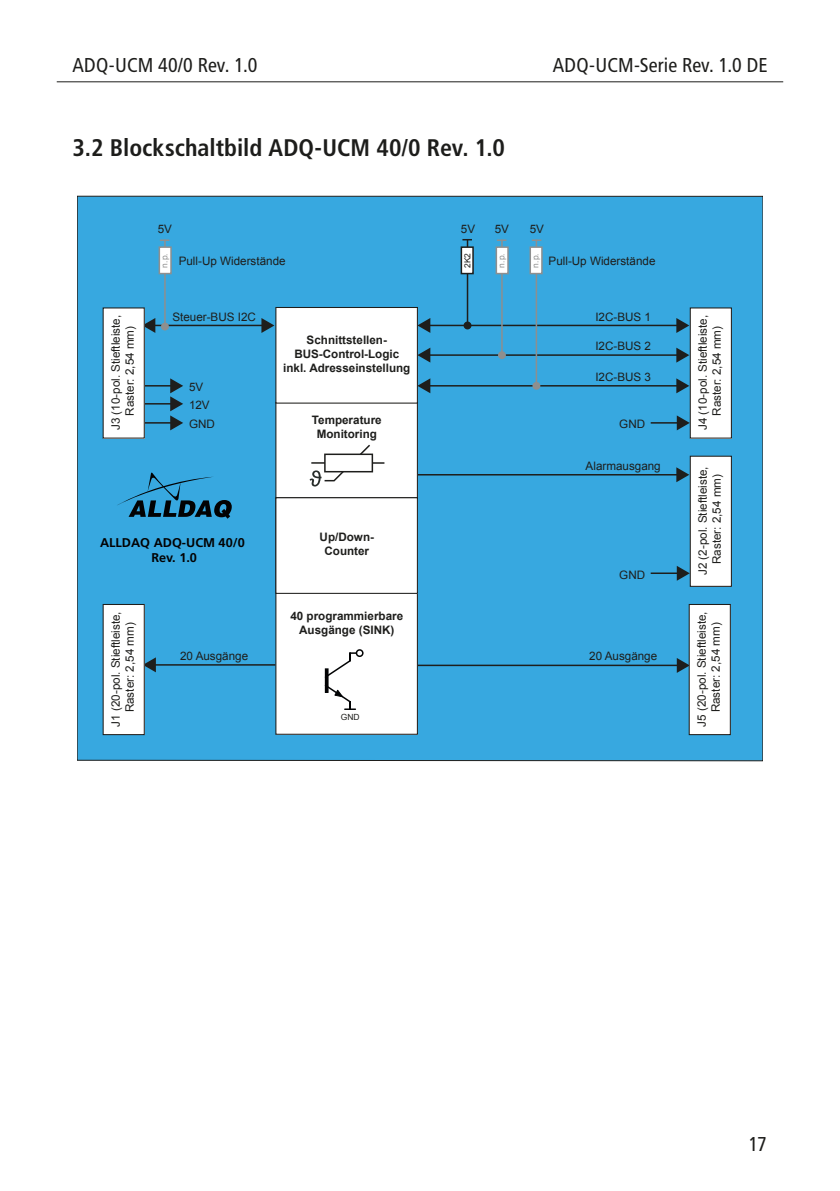
<style>
.page{position:relative;width:840px;height:1191px;background:#fff}
.page>*{position:absolute;margin:0;border:0;box-sizing:border-box;transform-origin:0 0}
.t1{font:700 condensed 24px "Frutiger LT Std";color:#1d1d1b}
.t2{font:condensed 20px "Frutiger LT Std";color:#1d1d1b}
.t3{font:700 12.6px/15.2px "Frutiger LT Std";color:#020203;text-align:center}
.t4{font:11.6px/14px "Arial";color:#1e1e1c;text-align:center}
.t5{font:700 11.6px/14px "Arial";color:#1e1e1c;text-align:center}
.t6{font:8.4px "Arial";color:#8e8f8f}
.t7{font:8.4px "Arial";color:#1e1e1c}
</style>
<div class="page">
<hr style="left:57px;top:81px;width:725px;height:1px;background:#1d1d1b">
<div style="left:77px;top:195px;width:685px;height:566px;background:#37a8e0"></div>
<svg style="left:116px;top:472px;width:116px;height:47px;background:#2b85b1"></svg>
<svg style="left:650px;top:415px;width:39px;height:15px"></svg>
<svg style="left:145px;top:378px;width:38px;height:52px;background:#318bb7"></svg>
<hr style="left:153px;top:325px;width:110px;height:1px;background:#1e1e1c">
<svg style="left:261px;top:318px;width:13px;height:15px"></svg>
<svg style="left:145px;top:318px;width:10px;height:15px"></svg>
<hr style="left:428px;top:325px;width:250px;height:1px;background:#1e1e1c">
<svg style="left:676px;top:318px;width:13px;height:15px"></svg>
<svg style="left:417px;top:318px;width:13px;height:15px"></svg>
<hr style="left:466px;top:240px;width:2px;height:85px;background:#1e1e1c">
<div style="left:463px;top:321px;width:8px;height:8px;background:#1e1e1c;border-radius:50%"></div>
<hr style="left:428px;top:385px;width:250px;height:1px;background:#1e1e1c">
<svg style="left:676px;top:378px;width:13px;height:15px"></svg>
<svg style="left:417px;top:378px;width:13px;height:15px"></svg>
<hr style="left:428px;top:354px;width:250px;height:2px;background:#1e1e1c">
<svg style="left:676px;top:348px;width:13px;height:14px"></svg>
<svg style="left:417px;top:347px;width:13px;height:15px"></svg>
<hr style="left:417px;top:474px;width:261px;height:1px;background:#1e1e1c">
<svg style="left:676px;top:467px;width:13px;height:15px"></svg>
<hr style="left:650px;top:572px;width:28px;height:2px;background:#1e1e1c">
<svg style="left:676px;top:566px;width:13px;height:15px"></svg>
<hr style="left:417px;top:664px;width:261px;height:2px;background:#1e1e1c">
<svg style="left:676px;top:658px;width:12px;height:15px"></svg>
<hr style="left:154px;top:664px;width:121px;height:1px;background:#1e1e1c">
<svg style="left:145px;top:657px;width:11px;height:15px"></svg>
<div style="left:103px;top:308px;width:41px;height:130px;background:#fff"></div>
<div style="left:103px;top:307px;width:42px;height:131px;border:1px solid #1e1e1c"></div>
<div style="left:276px;top:402px;width:141px;height:96px;background:#fff"></div>
<div style="left:276px;top:307px;width:141px;height:96px;background:#fff"></div>
<div style="left:275px;top:307px;width:142px;height:96px;border:1px solid #1e1e1c"></div>
<div style="left:276px;top:498px;width:141px;height:236px;background:#fff"></div>
<div style="left:275px;top:497px;width:142px;height:238px;border:1px solid #1e1e1c"></div>
<div style="left:688px;top:604px;width:42px;height:130px;background:#fff"></div>
<div style="left:688px;top:604px;width:42px;height:131px;border:1px solid #1e1e1c"></div>
<div style="left:103px;top:604px;width:41px;height:130px;background:#fff"></div>
<div style="left:103px;top:604px;width:42px;height:131px;border:1px solid #1e1e1c"></div>
<div style="left:690px;top:308px;width:41px;height:130px;background:#fff"></div>
<div style="left:689px;top:307px;width:42px;height:131px;border:1px solid #1e1e1c"></div>
<div style="left:690px;top:456px;width:41px;height:130px;background:#fff"></div>
<div style="left:689px;top:456px;width:42px;height:131px;border:1px solid #1e1e1c"></div>
<hr style="left:311px;top:462px;width:73px;height:2px;background:#1e1e1c">
<div style="left:324px;top:453px;width:49px;height:19px;border:2px solid #1e1e1c"></div>
<svg style="left:309px;top:444px;width:62px;height:42px"></svg>
<div style="left:275px;top:497px;width:142px;height:97px;border:1px solid #1e1e1c"></div>
<svg style="left:324px;top:652px;width:32px;height:58px"></svg>
<div style="left:355px;top:649px;width:8px;height:8px;border:2px solid #020304;border-radius:50%"></div>
<div style="left:461px;top:247px;width:12px;height:26px;background:#fff"></div>
<div style="left:460px;top:246px;width:13px;height:28px;border:2px solid #1e1e1c"></div>
<hr style="left:164px;top:240px;width:2px;height:86px;background:#8e8f8f">
<div style="left:161px;top:322px;width:8px;height:8px;background:#8e8f8f;border-radius:50%"></div>
<div style="left:159px;top:247px;width:12px;height:26px;background:#fff"></div>
<div style="left:158px;top:246px;width:14px;height:28px;border:2px solid #8e8f8f"></div>
<svg style="left:160px;top:239px;width:9px;height:2px"></svg>
<hr style="left:501px;top:240px;width:1px;height:115px;background:#8e8f8f">
<div style="left:497px;top:351px;width:8px;height:8px;background:#8e8f8f;border-radius:50%"></div>
<hr style="left:535px;top:240px;width:2px;height:146px;background:#8e8f8f">
<div style="left:532px;top:382px;width:8px;height:8px;background:#8e8f8f;border-radius:50%"></div>
<div style="left:496px;top:247px;width:11px;height:26px;background:#fff"></div>
<div style="left:495px;top:246px;width:13px;height:28px;border:2px solid #8e8f8f"></div>
<div style="left:530px;top:247px;width:11px;height:26px;background:#fff"></div>
<div style="left:529px;top:246px;width:13px;height:28px;border:2px solid #8e8f8f"></div>
<svg style="left:531px;top:239px;width:10px;height:2px"></svg>
<svg style="left:496px;top:239px;width:10px;height:2px"></svg>
<h2 class="t2" style="left:72px;top:53px;width:186px">ADQ-UCM 40/0 Rev. 1.0</h2>
<h1 class="t1" style="left:72px;top:133px;width:434px">3.2 Blockschaltbild ADQ-UCM 40/0 Rev. 1.0</h1>
<h2 class="t2" style="left:552px;top:53px;width:216px">ADQ-UCM-Serie Rev. 1.0 DE</h2>
<p class="t4" style="left:109px;top:430px;width:117px;rotate:-90deg">J3 (10-pol. Stieftleiste,<br>Raster: 2,54 mm)</p>
<p class="t4" style="left:158px;top:222px;width:16px">5V</p>
<p class="t6" style="left:159px;top:267px;width:16px;rotate:-90deg">n.p.</p>
<p class="t4" style="left:494px;top:222px;width:16px">5V</p>
<p class="t4" style="left:529px;top:222px;width:16px">5V</p>
<p class="t6" style="left:495px;top:267px;width:16px;rotate:-90deg">n.p.</p>
<p class="t6" style="left:529px;top:267px;width:16px;rotate:-90deg">n.p.</p>
<p class="t4" style="left:460px;top:222px;width:16px">5V</p>
<p class="t7" style="left:462px;top:268px;width:17px;rotate:-90deg">2K2</p>
<p class="t4" style="left:179px;top:254px;width:108px">Pull-Up Widerstände</p>
<p class="t4" style="left:548px;top:254px;width:108px">Pull-Up Widerstände</p>
<p class="t4" style="left:172px;top:310px;width:85px">Steuer-BUS I2C</p>
<p class="t4" style="left:595px;top:310px;width:57px">I2C-BUS 1</p>
<p class="t4" style="left:595px;top:339px;width:57px">I2C-BUS 2</p>
<p class="t4" style="left:595px;top:370px;width:57px">I2C-BUS 3</p>
<p class="t5" style="left:283px;top:334px;width:129px">Schnittstellen-<br>BUS-Control-Logic inkl. Adresseinstellung</p>
<p class="t4" style="left:189px;top:378px;width:27px;line-height:18.6px;text-align:left">5V<br>12V<br>GND</p>
<p class="t5" style="left:312px;top:414px;width:71px">Temperature<br>Monitoring</p>
<p class="t4" style="left:619px;top:417px;width:27px">GND</p>
<p class="t4" style="left:585px;top:459px;width:77px">Alarmausgang</p>
<p class="t3" style="left:100px;top:535px;width:146px">ALLDAQ ADQ-UCM 40/0<br>Rev. 1.0</p>
<p class="t5" style="left:319px;top:530px;width:56px">Up/Down-<br>Counter</p>
<p class="t4" style="left:619px;top:567px;width:27px">GND</p>
<p class="t4" style="left:109px;top:726px;width:117px;rotate:-90deg">J1 (20-pol. Stieftleiste,<br>Raster: 2,54 mm)</p>
<p class="t5" style="left:290px;top:609px;width:114px">40 programmierbare<br>Ausgänge (SINK)</p>
<p class="t4" style="left:180px;top:648px;width:69px">20 Ausgänge</p>
<p class="t4" style="left:589px;top:648px;width:69px">20 Ausgänge</p>
<p class="t7" style="left:340px;top:711px;width:20px">GND</p>
<p class="t4" style="left:695px;top:430px;width:117px;rotate:-90deg">J4 (10-pol. Stieftleiste,<br>Raster: 2,54 mm)</p>
<p class="t4" style="left:695px;top:575px;width:110px;rotate:-90deg">J2 (2-pol. Stieftleiste,<br>Raster: 2,54 mm)</p>
<p class="t4" style="left:694px;top:726px;width:117px;rotate:-90deg">J5 (20-pol. Stieftleiste,<br>Raster: 2,54 mm)</p>
<h2 class="t2" style="left:748px;top:1132px;width:19px">17</h2>
</div>
